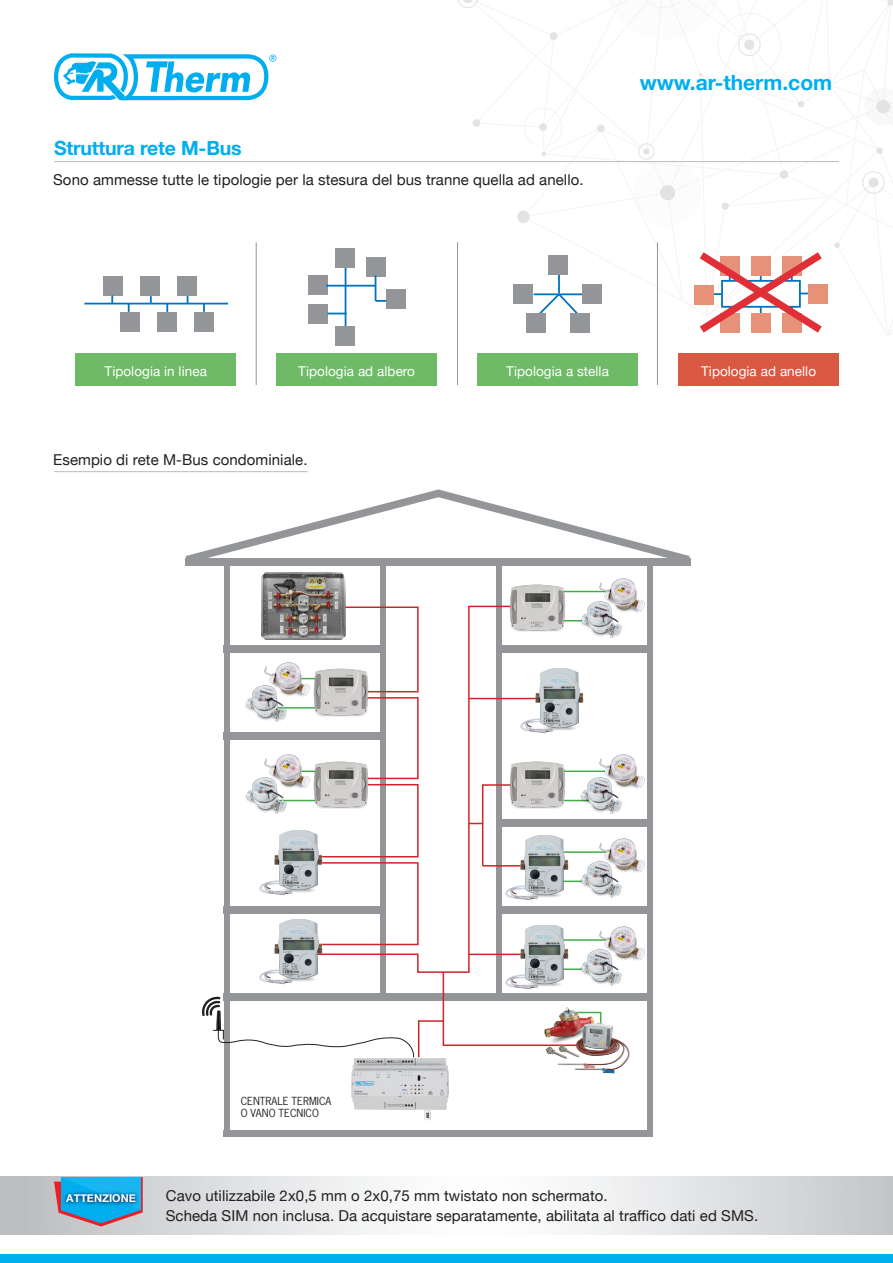
<style>
.page{position:relative;width:893px;height:1263px;background:#fff}
.page>*{position:absolute;margin:0;border:0;box-sizing:border-box;transform-origin:0 0}
.t1{font:700 21px "Helvetica Neue";color:#00aeef}
.t2{font:700 19.5px "Helvetica Neue";letter-spacing:-.01em;color:#00aeef}
.t3{font:15px/19.5px "Helvetica Neue";letter-spacing:.005em;color:#231f20}
.t4{font:13.5px "Helvetica Neue";letter-spacing:.005em;color:#fff}
.t5{font:700 10.8px "Helvetica Neue";color:#fff}
.t6{font:10.5px/11.9px "News Gothic Std";color:#231f20}
</style>
<div class="page">
<div style="left:0;top:1254px;width:893px;height:9px;background:#00aeef"></div>
<svg style="left:54px;top:53px;width:222px;height:48px"></svg>
<hr style="left:54px;top:161px;width:785px;height:1px;background:#bcbdc0">
<hr style="left:84px;top:303px;width:144px;height:1px;background:#0073bc">
<div style="left:103px;top:276px;width:19px;height:20px;background:#939598"></div>
<div style="left:120px;top:312px;width:19px;height:19px;background:#939598"></div>
<div style="left:140px;top:276px;width:19px;height:20px;background:#939598"></div>
<div style="left:157px;top:312px;width:19px;height:19px;background:#939598"></div>
<div style="left:177px;top:276px;width:20px;height:20px;background:#939598"></div>
<div style="left:194px;top:312px;width:19px;height:19px;background:#939598"></div>
<svg style="left:111px;top:295px;width:2px;height:8px"></svg>
<svg style="left:150px;top:296px;width:2px;height:7px"></svg>
<svg style="left:128px;top:304px;width:2px;height:8px"></svg>
<svg style="left:166px;top:304px;width:2px;height:8px"></svg>
<svg style="left:203px;top:304px;width:2px;height:8px"></svg>
<div style="left:308px;top:276px;width:20px;height:19px;background:#939598"></div>
<div style="left:308px;top:304px;width:20px;height:19px;background:#939598"></div>
<div style="left:366px;top:257px;width:19px;height:20px;background:#939598"></div>
<div style="left:386px;top:289px;width:20px;height:19px;background:#939598"></div>
<hr style="left:345px;top:262px;width:1px;height:67px;background:#0073bc">
<hr style="left:326px;top:285px;width:50px;height:2px;background:#0073bc">
<svg style="left:327px;top:313px;width:18px;height:1px"></svg>
<svg style="left:375px;top:276px;width:11px;height:26px"></svg>
<div style="left:336px;top:326px;width:19px;height:20px;background:#939598"></div>
<div style="left:336px;top:248px;width:19px;height:20px;background:#939598"></div>
<svg style="left:457px;top:0;width:436px;height:333px"></svg>
<div style="left:75px;top:354px;width:161px;height:32px;background:#6eba66"></div>
<div style="left:276px;top:354px;width:161px;height:32px;background:#6eba66"></div>
<div style="left:477px;top:354px;width:161px;height:32px;background:#6eba66"></div>
<div style="left:678px;top:354px;width:161px;height:32px;background:#d95842"></div>
<hr style="left:256px;top:242px;width:1px;height:143px;background:#939598">
<hr style="left:457px;top:242px;width:1px;height:143px;background:#939598">
<hr style="left:657px;top:242px;width:1px;height:143px;background:#939598">
<svg style="left:185px;top:489px;width:505px;height:69px"></svg>
<div style="left:224px;top:1130px;width:429px;height:7px;background:#939598"></div>
<div style="left:185px;top:558px;width:506px;height:8px;background:#939598"></div>
<div style="left:224px;top:993px;width:429px;height:8px;background:#939598"></div>
<div style="left:224px;top:906px;width:159px;height:8px;background:#939598"></div>
<div style="left:498px;top:906px;width:155px;height:8px;background:#939598"></div>
<div style="left:498px;top:819px;width:155px;height:8px;background:#939598"></div>
<div style="left:224px;top:732px;width:159px;height:8px;background:#939598"></div>
<div style="left:224px;top:645px;width:159px;height:8px;background:#939598"></div>
<div style="left:498px;top:645px;width:155px;height:8px;background:#939598"></div>
<div style="left:224px;top:561px;width:6px;height:574px;background:#939598"></div>
<div style="left:496px;top:561px;width:6px;height:438px;background:#939598"></div>
<div style="left:380px;top:561px;width:6px;height:438px;background:#939598"></div>
<div style="left:647px;top:561px;width:6px;height:574px;background:#939598"></div>
<svg style="left:338px;top:605px;width:176px;height:365px"></svg>
<hr style="left:469px;top:698px;width:69px;height:1px;background:#d1232a">
<hr style="left:469px;top:953px;width:62px;height:2px;background:#d1232a">
<svg style="left:469px;top:783px;width:71px;height:84px"></svg>
<hr style="left:483px;top:865px;width:55px;height:1px;background:#d1232a">
<svg style="left:338px;top:606px;width:81px;height:340px"></svg>
<img style="left:575px;top:1024px;width:55px;height:50px">
<img style="left:583px;top:926px;width:62px;height:60px">
<img style="left:583px;top:838px;width:62px;height:60px">
<img style="left:569px;top:754px;width:76px;height:60px">
<img style="left:245px;top:754px;width:65px;height:60px">
<img style="left:245px;top:662px;width:65px;height:60px">
<img style="left:569px;top:578px;width:76px;height:60px">
<img style="left:514px;top:669px;width:70px;height:65px">
<img style="left:506px;top:759px;width:63px;height:50px">
<img style="left:310px;top:759px;width:62px;height:50px">
<img style="left:310px;top:666px;width:62px;height:51px">
<img style="left:506px;top:584px;width:63px;height:48px">
<img style="left:261px;top:572px;width:85px;height:68px">
<img style="left:499px;top:836px;width:84px;height:74px">
<img style="left:499px;top:925px;width:84px;height:45px">
<img style="left:259px;top:830px;width:79px;height:66px">
<img style="left:273px;top:920px;width:65px;height:50px">
<hr style="left:54px;top:471px;width:254px;height:1px;background:#bcbdc0">
<svg style="left:0;top:1177px;width:893px;height:57px"></svg>
<svg style="left:54px;top:1177px;width:89px;height:49px"></svg>
<svg style="left:62px;top:1191px;width:77px;height:16px"></svg>
<img style="left:351px;top:1068px;width:98px;height:52px">
<svg style="left:202px;top:970px;width:400px;height:98px"></svg>
<h2 class="t2" style="left:54px;top:136px;width:189px">Struttura rete M-Bus</h2>
<p class="t3" style="left:53px;top:170px;width:532px">Sono ammesse tutte le tipologie per la stesura del bus tranne quella ad anello.</p>
<h1 class="t1" style="left:640px;top:69px;width:194px">www.ar-therm.com</h1>
<p class="t4" style="left:105px;top:363px;width:104px">Tipologia in linea</p>
<p class="t4" style="left:298px;top:363px;width:118px">Tipologia ad albero</p>
<p class="t4" style="left:506px;top:363px;width:104px">Tipologia a stella</p>
<p class="t4" style="left:701px;top:363px;width:116px">Tipologia ad anello</p>
<p class="t3" style="left:53px;top:450px;width:256px">Esempio di rete M-Bus condominiale.</p>
<p class="t5" style="left:66px;top:1192px;width:71px">ATTENZIONE</p>
<p class="t6" style="left:241px;top:1095px;width:92px">CENTRALE TERMICA<br>O VANO TECNICO</p>
<p class="t3" style="left:166px;top:1186px;width:594px">Cavo utilizzabile 2x0,5 mm o 2x0,75 mm twistato non schermato.<br>Scheda SIM non inclusa. Da acquistare separatamente, abilitata al traffico dati ed SMS.</p>
</div>
